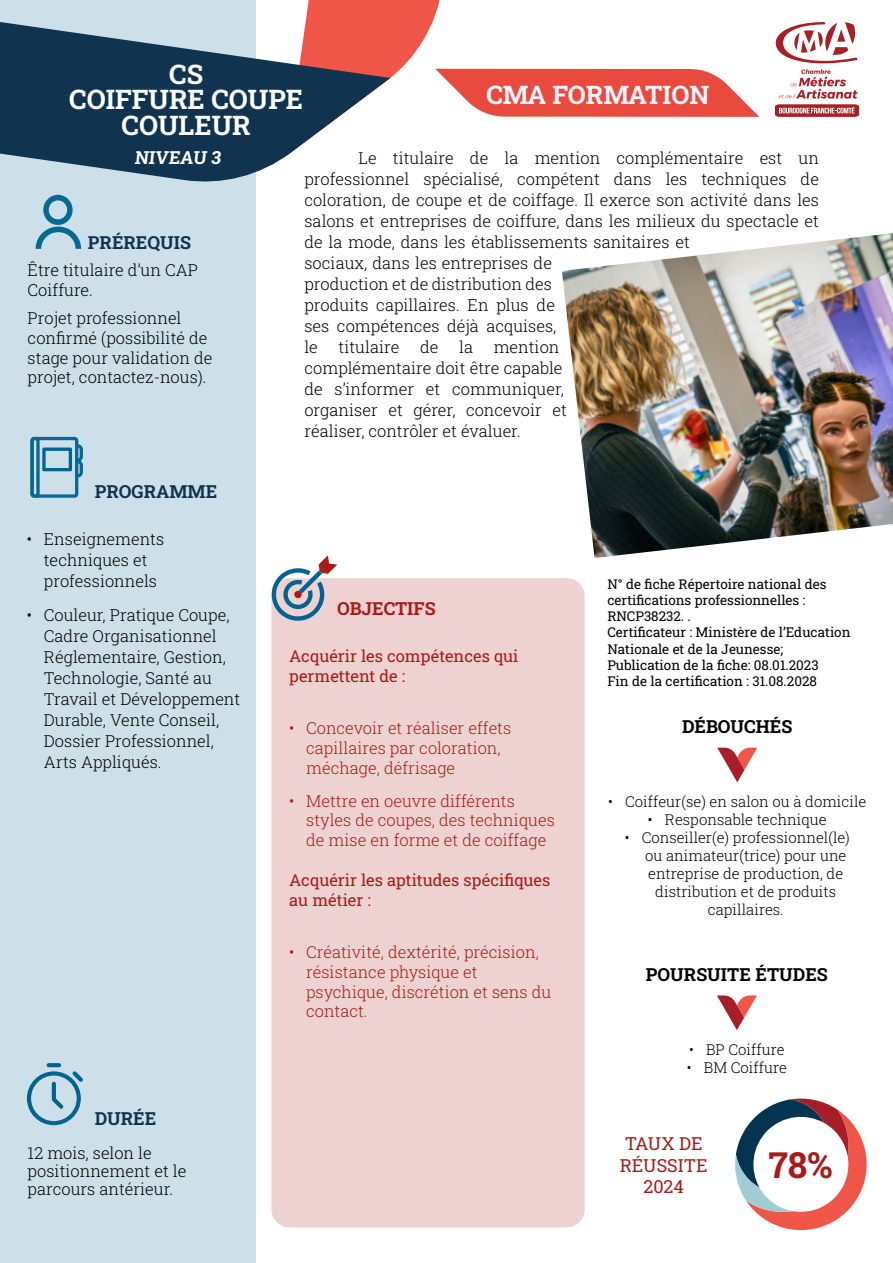
<style>
.page{position:relative;width:893px;height:1263px;background:#fff}
.page>*{position:absolute;margin:0;border:0;box-sizing:border-box;transform-origin:0 0}
.t1{font:700 36px "Roboto Slab";color:#a91b18}
.t2{font:700 27px/25.5px "Roboto Slab";color:#fff;text-align:center}
.t3{font:700 25.65px "Roboto Slab";color:#fff5ff}
.t4{font:700 18px "Roboto Slab";color:#000}
.t5{font:700 18px "Roboto Slab";color:#103350}
.t6{font:18px/21.6px "Roboto Slab";color:#a91b18;text-align:center}
.t7{font:700 18px "Roboto Slab";color:#a91b18}
.t8{font:700 18px "Roboto Slab";color:#fff}
.t9{font:300 16.5px/21px "Roboto Slab";color:#000}
.t10{font:300 16.5px/19.8px "Roboto Slab";color:#a91b18}
.t11{font:16.5px/19.8px "Roboto Slab";color:#a91b18}
.t12{font:300 15px "Roboto Slab";color:#000}
.t13{font:13.5px/16.2px "Roboto Slab";color:#000}
</style>
<div class="page">
<div style="left:0;top:0;width:255px;height:1263px;background:#cde0e9"></div>
<div style="left:271px;top:578px;width:314px;height:649px;background:#eed2d1;border-radius:18px"></div>
<svg style="left:27px;top:1063px;width:56px;height:62px"></svg>
<svg style="left:717px;top:747px;width:40px;height:35px"></svg>
<svg style="left:272px;top:555px;width:65px;height:66px"></svg>
<svg style="left:36px;top:195px;width:45px;height:54px"></svg>
<svg style="left:0;top:16px;width:287px;height:169px;fill:#103350"></svg>
<img style="left:562px;top:233px;width:331px;height:325px">
<svg style="left:735px;top:1098px;width:132px;height:133px"></svg>
<svg style="left:717px;top:995px;width:40px;height:35px"></svg>
<svg style="left:30px;top:436px;width:53px;height:62px"></svg>
<svg style="left:287px;top:0;width:472px;height:156px"></svg>
<svg style="left:776px;top:22px;width:81px;height:41px"></svg>
<svg style="left:775px;top:69px;width:84px;height:48px"></svg>
<h2 class="t2" style="left:69px;top:60px;width:235px">CS<br>COIFFURE COUPE<br>COULEUR</h2>
<h3 class="t3" style="left:486px;top:77px;width:225px">CMA FORMATION</h3>
<p class="t8" style="left:135px;top:145px;width:90px">NIVEAU 3</p>
<p class="t5" style="left:88px;top:230px;width:105px">PRÉREQUIS</p>
<p class="t9" style="left:28px;top:259px;width:172px;line-height:19.8px">Être titulaire d’un CAP<br>Coiffure.</p>
<p class="t9" style="left:28px;top:308px;width:186px;line-height:19.8px">Projet professionnel confirmé (possibilité de stage pour validation de projet, contactez-nous).</p>
<p class="t5" style="left:95px;top:479px;width:124px">PROGRAMME</p>
<p class="t9" style="left:44px;top:528px;width:122px;text-indent:-17px">• Enseignements techniques et professionnels</p>
<p class="t9" style="left:44px;top:604px;width:198px;text-indent:-17px">• Couleur, Pratique Coupe,<br>Cadre Organisationnel<br>Réglementaire, Gestion,<br>Technologie, Santé au<br>Travail et Développement<br>Durable, Vente Conseil,<br>Dossier Professionnel,<br>Arts Appliqués.</p>
<p class="t5" style="left:95px;top:1106px;width:63px">DURÉE</p>
<p class="t9" style="left:28px;top:1143px;width:160px;line-height:18px">12 mois, selon le positionnement et le parcours antérieur.</p>
<p class="t9" style="left:304px;top:147px;width:516px;text-indent:54px">Le titulaire de la mention complémentaire est un professionnel spécialisé, compétent dans les techniques de coloration, de coupe et de coiffage. Il exerce son activité dans les salons et entreprises de coiffure, dans les milieux du spectacle et de la mode, dans les établissements sanitaires et<br>sociaux, dans les entreprises de<br>production et de distribution des<br>produits capillaires. En plus de<br>ses compétences déjà acquises,<br>le</p>
<p class="t9" style="left:304px;top:336px;width:264px;text-indent:189px">mention complémentaire doit être capable de s’informer et communiquer, organiser et gérer, concevoir et réaliser, contrôler et évaluer.</p>
<p class="t9" style="left:339px;top:336px;width:62px">titulaire</p>
<p class="t9" style="left:420px;top:336px;width:20px">de</p>
<p class="t9" style="left:459px;top:336px;width:15px">la</p>
<p class="t7" style="left:337px;top:596px;width:100px">OBJECTIFS</p>
<p class="t11" style="left:289px;top:646px;width:231px">Acquérir les compétences qui permettent de :</p>
<p class="t10" style="left:306px;top:718px;width:207px;text-indent:-17px">• Concevoir et réaliser effets capillaires par coloration, méchage, défrisage</p>
<p class="t10" style="left:306px;top:790px;width:250px;text-indent:-17px">• Mettre en oeuvre différents styles de coupes, des techniques de mise en forme et de coiffage</p>
<p class="t11" style="left:289px;top:869px;width:263px">Acquérir les aptitudes spécifiques au métier :</p>
<p class="t10" style="left:306px;top:942px;width:247px;text-indent:-17px">• Créativité, dextérité, précision, résistance physique et psychique, discrétion et sens du contact.</p>
<p class="t13" style="left:607px;top:575px;width:245px">N° de fiche Répertoire national des certifications professionnelles :<br>RNCP38232. .<br>Certificateur : Ministère de l’Education<br>Nationale et de la Jeunesse;<br>Publication de la fiche: 08.01.2023<br>Fin de la certification : 31.08.2028</p>
<p class="t4" style="left:682px;top:714px;width:112px">DÉBOUCHÉS</p>
<p class="t12" style="left:608px;top:791px;width:260px">• Coiffeur(se) en salon ou à domicile</p>
<p class="t12" style="left:648px;top:809px;width:180px">• Responsable technique</p>
<p class="t12" style="left:625px;top:827px;width:227px">• Conseiller(e) professionnel(le)</p>
<p class="t12" style="left:645px;top:845px;width:203px">ou animateur(trice) pour une</p>
<p class="t12" style="left:648px;top:863px;width:197px">entreprise de production, de</p>
<p class="t12" style="left:655px;top:881px;width:183px">distribution et de produits</p>
<p class="t12" style="left:708px;top:899px;width:77px">capillaires.</p>
<p class="t4" style="left:646px;top:962px;width:183px">POURSUITE ÉTUDES</p>
<p class="t12" style="left:689px;top:1039px;width:97px">• BP Coiffure</p>
<p class="t12" style="left:687px;top:1057px;width:101px">• BM Coiffure</p>
<p class="t6" style="left:620px;top:1132px;width:90px">TAUX DE<br>RÉUSSITE<br>2024</p>
<h1 class="t1" style="left:768px;top:1140px;width:66px">78%</h1>
</div>
